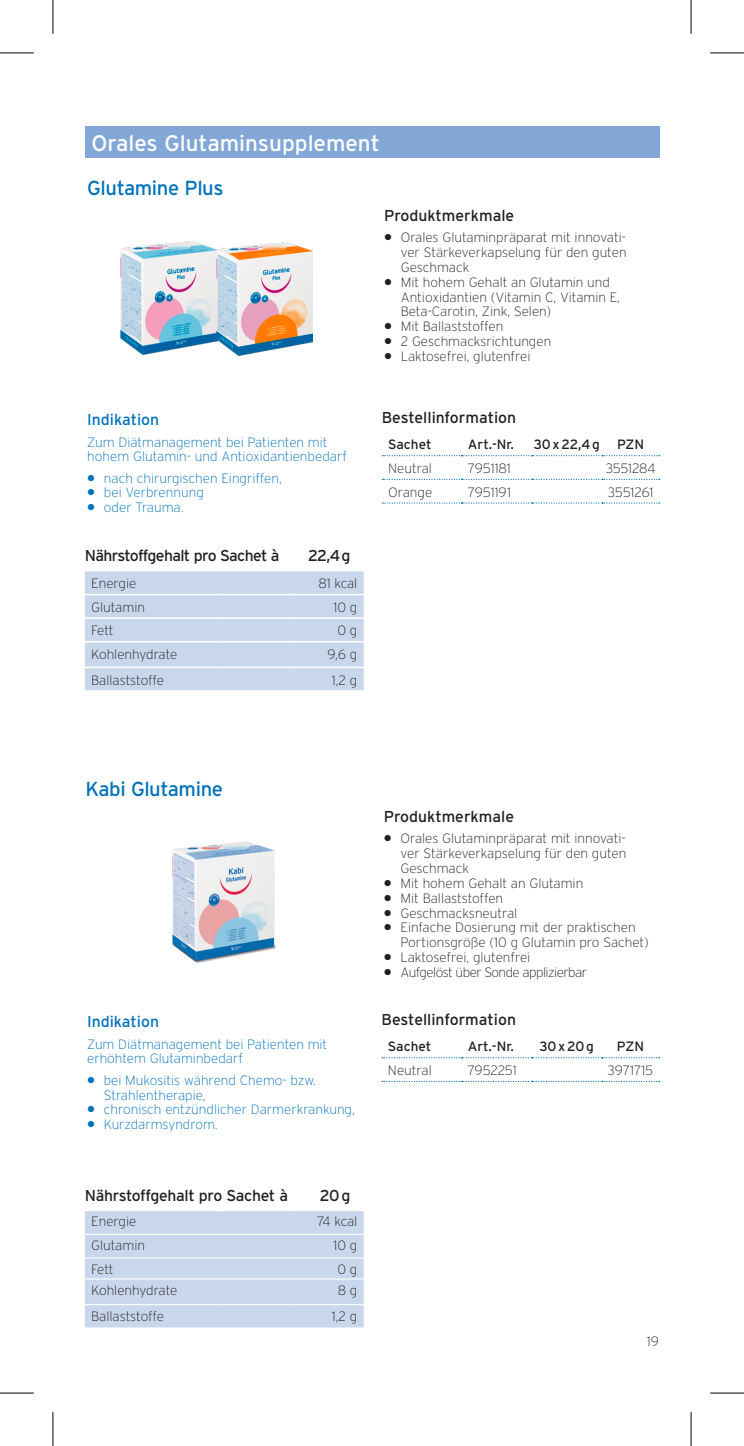
<style>
.page{position:relative;width:744px;height:1446px;background:#fff}
.page>*{position:absolute;margin:0;border:0;box-sizing:border-box;transform-origin:0 0}
.t1{font:22.5px "Interstate";color:#fff}
.t2{font:20.25px "Interstate";letter-spacing:-.02em;color:#0071bb}
.t3{font:15.75px "Interstate";letter-spacing:-.015em;color:#231f20}
.t4{font:15.75px "Interstate";letter-spacing:-.04em;color:#231f20}
.t5{font:15.75px "Interstate";color:#0071bb}
.t6{font:200 13.5px/14.8px "Interstate";color:#231f20;text-align:justify}
.t7{font:200 13.5px/14.8px "Interstate";color:#0071bb}
.t8{font:13.5px "Interstate";color:#231f20}
.t9{font:200 13.5px "Interstate";letter-spacing:-.04em;color:#231f20}
.s1{font-weight:900}
</style>
<div class="page">
<svg style="left:382px;top:455px;width:277px;height:48px"></svg>
<svg style="left:381px;top:1057px;width:278px;height:24px"></svg>
<div style="left:85px;top:126px;width:574px;height:32px;background:#83a8d7"></div>
<img style="left:120px;top:241px;width:192px;height:114px">
<img style="left:172px;top:841px;width:104px;height:122px">
<div style="left:85px;top:1211px;width:279px;height:116px;background:#c9d7ed"></div>
<hr style="left:291px;top:1257px;width:73px;height:1px;background:#fff">
<hr style="left:291px;top:1278px;width:73px;height:1px;background:#fff">
<hr style="left:291px;top:1303px;width:73px;height:1px;background:#fff">
<hr style="left:291px;top:1233px;width:73px;height:1px;background:#fff">
<hr style="left:85px;top:1233px;width:134px;height:1px;background:#fff">
<hr style="left:219px;top:1233px;width:72px;height:1px;background:#fff">
<hr style="left:85px;top:1257px;width:134px;height:1px;background:#fff">
<hr style="left:219px;top:1257px;width:72px;height:1px;background:#fff">
<hr style="left:85px;top:1278px;width:134px;height:1px;background:#fff">
<hr style="left:219px;top:1278px;width:72px;height:1px;background:#fff">
<hr style="left:85px;top:1303px;width:134px;height:1px;background:#fff">
<hr style="left:219px;top:1303px;width:72px;height:1px;background:#fff">
<div style="left:85px;top:571px;width:279px;height:119px;background:#c9d7ed"></div>
<hr style="left:291px;top:593px;width:73px;height:2px;background:#fff">
<hr style="left:291px;top:617px;width:73px;height:2px;background:#fff">
<hr style="left:291px;top:641px;width:73px;height:1px;background:#fff">
<hr style="left:291px;top:666px;width:73px;height:2px;background:#fff">
<hr style="left:85px;top:593px;width:134px;height:2px;background:#fff">
<hr style="left:219px;top:593px;width:72px;height:2px;background:#fff">
<hr style="left:85px;top:617px;width:134px;height:2px;background:#fff">
<hr style="left:219px;top:617px;width:72px;height:2px;background:#fff">
<hr style="left:85px;top:641px;width:134px;height:1px;background:#fff">
<hr style="left:219px;top:641px;width:72px;height:1px;background:#fff">
<hr style="left:85px;top:666px;width:134px;height:2px;background:#fff">
<hr style="left:219px;top:666px;width:72px;height:2px;background:#fff">
<hr style="left:0;top:53px;width:34px;height:1px;background:#000">
<hr style="left:710px;top:53px;width:34px;height:1px;background:#000">
<hr style="left:0;top:1392px;width:34px;height:1px;background:#000">
<hr style="left:710px;top:1392px;width:34px;height:1px;background:#000">
<hr style="left:53px;top:0;width:1px;height:34px;background:#000">
<hr style="left:53px;top:1411px;width:1px;height:34px;background:#000">
<hr style="left:690px;top:0;width:1px;height:34px;background:#000">
<hr style="left:690px;top:1411px;width:1px;height:34px;background:#000">
<h1 class="t1" style="left:91px;top:131px;width:290px">Orales Glutaminsupplement</h1>
<h2 class="t2" style="left:87px;top:176px;width:138px">Glutamine Plus</h2>
<p class="t5" style="left:87px;top:411px;width:73px">Indikation</p>
<p class="t7" style="left:87px;top:434px;width:261px">Zum Diätmanagement bei Patienten mit hohem Glutamin- und Antioxidantienbedarf</p>
<p class="t7" style="left:87px;top:470px;width:196px"><span class="s1">•</span> nach chirurgischen Eingriffen,</p>
<p class="t7" style="left:87px;top:485px;width:118px"><span class="s1">•</span> bei Verbrennung</p>
<p class="t7" style="left:87px;top:500px;width:98px"><span class="s1">•</span> oder Trauma.</p>
<p class="t4" style="left:85px;top:546px;width:196px">Nährstoffgehalt pro Sachet à</p>
<p class="t3" style="left:308px;top:546px;width:44px">22,4 g</p>
<p class="t6" style="left:91px;top:575px;width:47px">Energie</p>
<p class="t6" style="left:318px;top:575px;width:40px">81 kcal</p>
<p class="t6" style="left:91px;top:599px;width:55px">Glutamin</p>
<p class="t6" style="left:333px;top:599px;width:25px">10 g</p>
<p class="t6" style="left:91px;top:623px;width:24px">Fett</p>
<p class="t6" style="left:337px;top:623px;width:21px">0 g</p>
<p class="t6" style="left:91px;top:646px;width:88px">Kohlenhydrate</p>
<p class="t6" style="left:327px;top:646px;width:31px">9,6 g</p>
<p class="t6" style="left:91px;top:672px;width:74px">Ballaststoffe</p>
<p class="t6" style="left:332px;top:672px;width:27px">1,2 g</p>
<p class="t3" style="left:384px;top:206px;width:132px">Produktmerkmale</p>
<p class="t6" style="left:401px;top:230px;width:227px;text-indent:-17px"><span class="s1">•</span> Orales Glutaminpräparat mit innovati&shy;ver Stärkeverkapselung für den guten Geschmack</p>
<p class="t6" style="left:401px;top:274px;width:221px;text-align:left;text-indent:-17px"><span class="s1">•</span> Mit hohem Gehalt an Glutamin und<br>Antioxidantien (Vitamin C, Vitamin E,<br>Beta-Carotin, Zink, Selen)</p>
<p class="t6" style="left:384px;top:319px;width:121px"><span class="s1">•</span> Mit Ballaststoffen</p>
<p class="t6" style="left:384px;top:334px;width:169px"><span class="s1">•</span> 2 Geschmacksrichtungen</p>
<p class="t6" style="left:384px;top:349px;width:148px"><span class="s1">•</span> Laktosefrei, glutenfrei</p>
<p class="t3" style="left:382px;top:408px;width:136px">Bestellinformation</p>
<p class="t8" style="left:388px;top:437px;width:45px">Sachet</p>
<p class="t8" style="left:468px;top:437px;width:48px">Art.-Nr.</p>
<p class="t8" style="left:533px;top:437px;width:68px">30x22,4g</p>
<p class="t8" style="left:617px;top:437px;width:29px">PZN</p>
<p class="t6" style="left:388px;top:460px;width:45px">Neutral</p>
<p class="t6" style="left:468px;top:460px;width:44px">7951181</p>
<p class="t6" style="left:605px;top:460px;width:51px">3551284</p>
<p class="t6" style="left:388px;top:484px;width:46px">Orange</p>
<p class="t6" style="left:468px;top:484px;width:45px">7951191</p>
<p class="t6" style="left:608px;top:484px;width:47px">3551261</p>
<h2 class="t2" style="left:85px;top:778px;width:139px">Kabi Glutamine</h2>
<p class="t5" style="left:87px;top:1012px;width:73px">Indikation</p>
<p class="t7" style="left:87px;top:1036px;width:242px">Zum Diätmanagement bei Patienten mit erhöhtem Glutaminbedarf</p>
<p class="t7" style="left:104px;top:1072px;width:214px;text-indent:-17px"><span class="s1">•</span> bei Mukositis während Chemo- bzw.<br>Strahlentherapie,</p>
<p class="t7" style="left:87px;top:1102px;width:269px"><span class="s1">•</span> chronisch entzündlicher Darmerkrankung,</p>
<p class="t7" style="left:87px;top:1116px;width:132px"><span class="s1">•</span> Kurzdarmsyndrom.</p>
<p class="t3" style="left:85px;top:1185px;width:205px">Nährstoffgehalt pro Sachet à</p>
<p class="t3" style="left:320px;top:1185px;width:32px">20 g</p>
<p class="t6" style="left:91px;top:1213px;width:47px">Energie</p>
<p class="t6" style="left:317px;top:1213px;width:42px">74 kcal</p>
<p class="t6" style="left:91px;top:1237px;width:55px">Glutamin</p>
<p class="t6" style="left:333px;top:1237px;width:25px">10 g</p>
<p class="t6" style="left:91px;top:1261px;width:24px">Fett</p>
<p class="t6" style="left:337px;top:1261px;width:21px">0 g</p>
<p class="t6" style="left:91px;top:1282px;width:88px">Kohlenhydrate</p>
<p class="t6" style="left:338px;top:1282px;width:21px">8 g</p>
<p class="t6" style="left:91px;top:1308px;width:74px">Ballaststoffe</p>
<p class="t6" style="left:332px;top:1308px;width:27px">1,2 g</p>
<p class="t3" style="left:384px;top:807px;width:132px">Produktmerkmale</p>
<p class="t6" style="left:400px;top:831px;width:227px;text-indent:-17px"><span class="s1">•</span> Orales Glutaminpräparat mit innovati&shy;ver Stärkeverkapselung für den guten Geschmack</p>
<p class="t6" style="left:384px;top:875px;width:201px"><span class="s1">•</span> Mit hohem Gehalt an Glutamin</p>
<p class="t6" style="left:384px;top:890px;width:121px"><span class="s1">•</span> Mit Ballaststoffen</p>
<p class="t6" style="left:384px;top:905px;width:135px"><span class="s1">•</span> Geschmacksneutral</p>
<p class="t6" style="left:400px;top:920px;width:250px;text-indent:-17px"><span class="s1">•</span> Einfache Dosierung mit der praktischen<br>Portionsgröße (10 g Glutamin pro Sachet)</p>
<p class="t6" style="left:384px;top:949px;width:148px"><span class="s1">•</span> Laktosefrei, glutenfrei</p>
<p class="t9" style="left:384px;top:964px;width:205px"><span class="s1">•</span> Aufgelöst über Sonde applizierbar</p>
<p class="t3" style="left:381px;top:1010px;width:136px">Bestellinformation</p>
<p class="t8" style="left:388px;top:1038px;width:45px">Sachet</p>
<p class="t8" style="left:467px;top:1038px;width:48px">Art.-Nr.</p>
<p class="t8" style="left:539px;top:1038px;width:56px">30x20g</p>
<p class="t8" style="left:617px;top:1038px;width:29px">PZN</p>
<p class="t6" style="left:388px;top:1062px;width:45px">Neutral</p>
<p class="t6" style="left:467px;top:1062px;width:50px">7952251</p>
<p class="t6" style="left:607px;top:1062px;width:47px">3971715</p>
<p class="t6" style="left:647px;top:1333px;width:14px">19</p>
</div>
